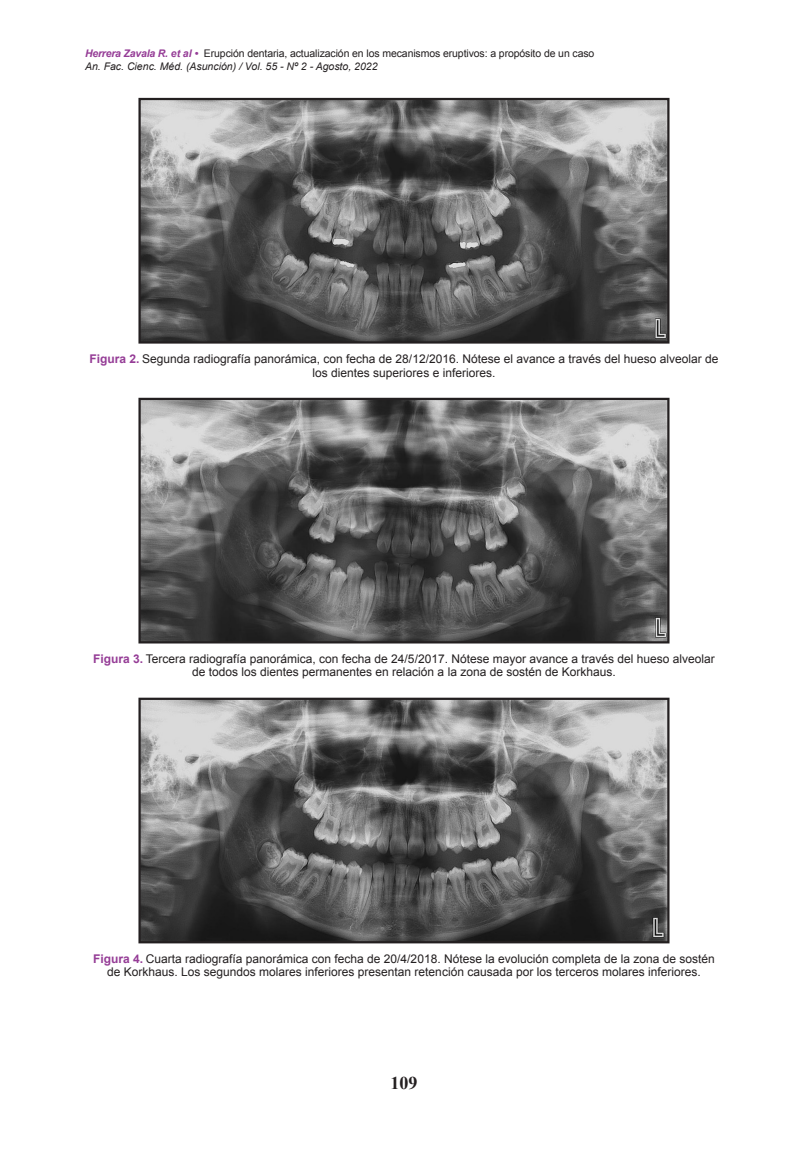
<style>
.page{position:relative;width:808px;height:1149px;background:#fff}
.page>*{position:absolute;margin:0;border:0;box-sizing:border-box;transform-origin:0 0}
.t1{font:700 18px "Times New Roman";color:#231f20}
.t2{font:12px/13.5px "Arial";color:#231f20;text-align:center}
.t3{font:10.5px "Arial";letter-spacing:-.01em;color:#231f20}
.t4{font:italic 10.5px "Arial";color:#231f20}
.s1{font-weight:700;font-style:italic;color:#953c96}
.s2{font-weight:700;color:#953c96}
</style>
<div class="page">
<img style="left:141px;top:101px;width:525px;height:239px">
<div style="left:138px;top:98px;width:531px;height:245px;border:2px solid #231f20"></div>
<img style="left:141px;top:400px;width:525px;height:240px">
<div style="left:138px;top:397px;width:531px;height:246px;border:2px solid #231f20"></div>
<img style="left:141px;top:700px;width:525px;height:240px">
<div style="left:138px;top:697px;width:531px;height:246px;border:2px solid #231f20"></div>
<p class="t3" style="left:85px;top:46px;width:511px"><span class="s1">Herrera Zavala R. et al •</span> Erupción dentaria, actualización en los mecanismos eruptivos: a propósito de un caso</p>
<p class="t4" style="left:85px;top:60px;width:294px">An. Fac. Cienc. Méd. (Asunción) / Vol. 55 - Nº 2 - Agosto, 2022</p>
<p class="t2" style="left:89px;top:352px;width:631px"><span class="s2">Figura 2.</span> Segunda radiografía panorámica, con fecha de 28/12/2016. Nótese el avance a través del hueso alveolar de los dientes superiores e inferiores.</p>
<p class="t2" style="left:93px;top:651px;width:623px"><span class="s2">Figura 3.</span> Tercera radiografía panorámica, con fecha de 24/5/2017. Nótese mayor avance a través del hueso alveolar de todos los dientes permanentes en relación a la zona de sostén de Korkhaus.</p>
<p class="t2" style="left:93px;top:951px;width:623px"><span class="s2">Figura 4.</span> Cuarta radiografía panorámica con fecha de 20/4/2018. Nótese la evolución completa de la zona de sostén de Korkhaus. Los segundos molares inferiores presentan retención causada por los terceros molares inferiores.</p>
<h1 class="t1" style="left:390px;top:1069px;width:28px">109</h1>
</div>
